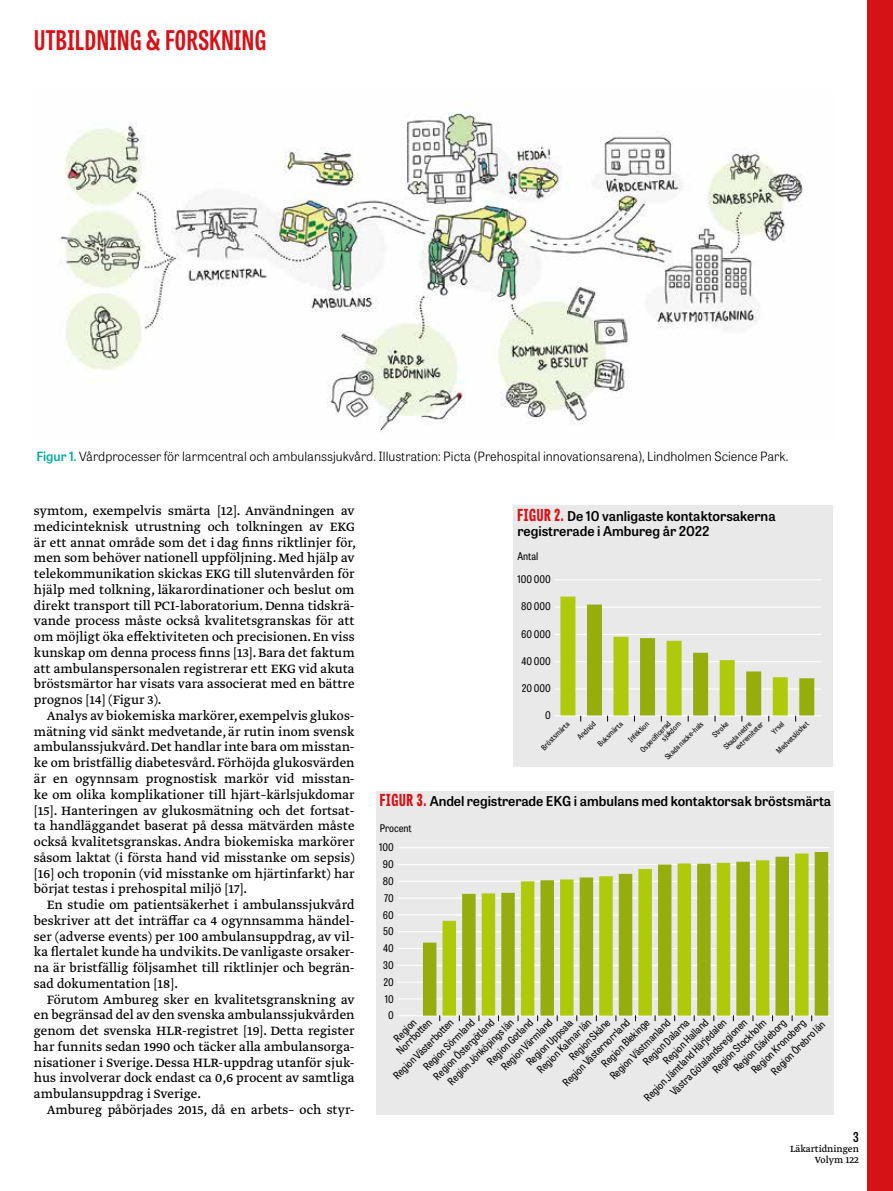
<style>
.page{position:relative;width:893px;height:1191px;background:#fff}
.page>*{position:absolute;margin:0;border:0;box-sizing:border-box;transform-origin:0 0}
.t1{font:700 27px "Tablet Gothic Compressed";letter-spacing:.02em;color:#d51317}
.t2{font:14.25px/15.8px "Greta Text Pro Regular Min";color:#000;text-align:justify}
.t3{font:600 13.5px/15px "Tablet Gothic";color:#000}
.t4{font:600 13.5px "Tablet Gothic Condensed";color:#000}
.t5{font:300 12.75px "Tablet Gothic";color:#000}
.t6{font:semi-condensed 10.5px/16.8px "Tablet Gothic";color:#000}
.t7{font:10.5px/10.5px "Greta Text Pro";color:#000;text-align:right}
.t8{font:semi-condensed 7.65px/15.5px "Tablet Gothic";color:#000}
.s1{font-weight:600;color:#00aba0}
.s2{font-family:"Tablet Gothic Compressed";font-weight:800;font-size:16.5px;color:#d51317}
</style>
<div class="page">
<div style="left:867px;top:0;width:26px;height:1191px;background:#d51317"></div>
<div style="left:513px;top:505px;width:320px;height:262px;background:#e9e9e9"></div>
<hr style="left:555px;top:579px;width:266px;height:1px;background:#fff">
<hr style="left:555px;top:606px;width:266px;height:1px;background:#fff">
<hr style="left:555px;top:634px;width:266px;height:1px;background:#fff">
<hr style="left:555px;top:661px;width:266px;height:1px;background:#fff">
<hr style="left:555px;top:688px;width:266px;height:1px;background:#fff">
<hr style="left:555px;top:715px;width:266px;height:1px;background:#fff">
<div style="left:560px;top:596px;width:15px;height:119px;background:#afca0b"></div>
<div style="left:587px;top:604px;width:15px;height:111px;background:#95ad0d"></div>
<div style="left:613px;top:637px;width:15px;height:78px;background:#afca0b"></div>
<div style="left:640px;top:638px;width:15px;height:77px;background:#95ad0d"></div>
<div style="left:667px;top:641px;width:15px;height:74px;background:#afca0b"></div>
<div style="left:693px;top:653px;width:15px;height:62px;background:#95ad0d"></div>
<div style="left:720px;top:660px;width:15px;height:55px;background:#afca0b"></div>
<div style="left:746px;top:671px;width:15px;height:44px;background:#95ad0d"></div>
<div style="left:773px;top:677px;width:15px;height:38px;background:#afca0b"></div>
<div style="left:799px;top:678px;width:15px;height:37px;background:#95ad0d"></div>
<div style="left:376px;top:791px;width:457px;height:323px;background:#e9e9e9"></div>
<hr style="left:398px;top:847px;width:432px;height:1px;background:#fff">
<hr style="left:398px;top:864px;width:432px;height:1px;background:#fff">
<hr style="left:398px;top:880px;width:432px;height:2px;background:#fff">
<hr style="left:398px;top:897px;width:432px;height:1px;background:#fff">
<hr style="left:398px;top:914px;width:432px;height:1px;background:#fff">
<hr style="left:398px;top:931px;width:432px;height:1px;background:#fff">
<hr style="left:398px;top:948px;width:432px;height:1px;background:#fff">
<hr style="left:398px;top:964px;width:432px;height:2px;background:#fff">
<hr style="left:398px;top:981px;width:432px;height:1px;background:#fff">
<hr style="left:398px;top:998px;width:432px;height:1px;background:#fff">
<hr style="left:398px;top:1015px;width:432px;height:1px;background:#fff">
<div style="left:756px;top:860px;width:13px;height:155px;background:#afca0b"></div>
<div style="left:560px;top:879px;width:14px;height:136px;background:#afca0b"></div>
<div style="left:462px;top:894px;width:14px;height:121px;background:#95ad0d"></div>
<div style="left:482px;top:893px;width:13px;height:122px;background:#afca0b"></div>
<div style="left:795px;top:853px;width:14px;height:162px;background:#afca0b"></div>
<div style="left:580px;top:877px;width:13px;height:138px;background:#95ad0d"></div>
<div style="left:521px;top:881px;width:13px;height:134px;background:#afca0b"></div>
<div style="left:638px;top:869px;width:14px;height:146px;background:#afca0b"></div>
<div style="left:599px;top:876px;width:14px;height:139px;background:#afca0b"></div>
<div style="left:697px;top:863px;width:14px;height:152px;background:#95ad0d"></div>
<div style="left:736px;top:861px;width:14px;height:154px;background:#95ad0d"></div>
<div style="left:540px;top:880px;width:14px;height:135px;background:#95ad0d"></div>
<div style="left:815px;top:852px;width:13px;height:163px;background:#95ad0d"></div>
<div style="left:658px;top:864px;width:13px;height:151px;background:#95ad0d"></div>
<div style="left:678px;top:863px;width:13px;height:152px;background:#afca0b"></div>
<div style="left:775px;top:856px;width:14px;height:159px;background:#95ad0d"></div>
<div style="left:619px;top:874px;width:13px;height:141px;background:#95ad0d"></div>
<div style="left:717px;top:863px;width:13px;height:152px;background:#afca0b"></div>
<div style="left:442px;top:920px;width:14px;height:95px;background:#afca0b"></div>
<div style="left:423px;top:942px;width:13px;height:73px;background:#95ad0d"></div>
<div style="left:501px;top:892px;width:14px;height:123px;background:#95ad0d"></div>
<img style="left:59px;top:105px;width:744px;height:327px">
<svg style="left:439px;top:1015px;width:9px;height:7px"></svg>
<h1 class="t1" style="left:34px;top:22px;width:234px">UTBILDNING &amp; FORSKNING</h1>
<p class="t5" style="left:36px;top:447px;width:753px"><span class="s1">Figur 1.</span> Vårdprocesser för larmcentral och ambulanssjukvård. Illustration: Picta (Prehospital innovationsarena), Lindholmen Science Park.</p>
<p class="t2" style="left:34px;top:503px;width:324px">symtom, exempelvis smärta [12]. Användningen av medicinteknisk utrustning och tolkningen av EKG är ett annat område som det i dag finns riktlinjer för, men som behöver nationell uppföljning. Med hjälp av telekommunikation skickas EKG till slutenvården för hjälp med tolkning, läkarordinationer och beslut om direkt transport till PCI-laboratorium. Denna tidskrä&shy;vande process måste också kvalitetsgranskas för att om möjligt öka effektiviteten och precisionen. En viss kunskap om denna process finns [13]. Bara det faktum att ambulanspersonalen registrerar ett EKG vid akuta bröstsmärtor har visats vara associerat med en bättre prognos [14] (Figur 3).</p>
<p class="t2" style="left:34px;top:708px;width:322px;text-indent:13px">Analys av biokemiska markörer, exempelvis glukos&shy;mätning vid sänkt medvetande, är rutin inom svensk ambulanssjukvård. Det handlar inte bara om misstan&shy;ke om bristfällig diabetesvård. Förhöjda glukosvärden är en ogynnsam prognostisk markör vid misstan&shy;ke om olika komplikationer till hjärt–kärlsjukdomar [15]. Hanteringen av glukosmätning och det fortsat&shy;ta handläggandet baserat på dessa mätvärden måste också kvalitetsgranskas. Andra biokemiska markörer såsom laktat (i första hand vid misstanke om sepsis) [16] och troponin (vid misstanke om hjärtinfarkt) har börjat testas i prehospital miljö [17].</p>
<p class="t2" style="left:34px;top:897px;width:322px;text-indent:13px">En studie om patientsäkerhet i ambulanssjukvård beskriver att det inträffar ca 4 ogynnsamma händel&shy;ser (adverse events) per 100 ambulansuppdrag, av vil&shy;ka flertalet kunde ha undvikits. De vanligaste orsaker&shy;na är bristfällig följsamhet till riktlinjer och begrän&shy;sad dokumentation [18].</p>
<p class="t2" style="left:34px;top:992px;width:322px;text-indent:13px">Förutom Ambureg sker en kvalitetsgranskning av en begränsad del av den svenska ambulanssjukvården genom det svenska HLR-registret [19]. Detta register har funnits sedan 1990 och täcker alla ambulansorga&shy;nisationer i Sverige. Dessa HLR-uppdrag utanför sjuk&shy;hus involverar dock endast ca 0,6 procent av samtliga ambulansuppdrag i Sverige.</p>
<p class="t2" style="left:47px;top:1102px;width:309px">Ambureg påbörjades 2015, då en arbets– och styr-</p>
<p class="t3" style="left:517px;top:508px;width:260px"><span class="s2">FIGUR 2.</span> De 10 vanligaste kontaktorsakerna registrerade i Ambureg år 2022</p>
<p class="t6" style="left:517px;top:547px;width:22px">Antal</p>
<p class="t6" style="left:517px;top:570px;width:35px">100 000</p>
<p class="t6" style="left:521px;top:597px;width:31px">80 000</p>
<p class="t6" style="left:521px;top:625px;width:31px">60 000</p>
<p class="t6" style="left:521px;top:652px;width:31px">40 000</p>
<p class="t6" style="left:522px;top:679px;width:31px">20 000</p>
<p class="t6" style="left:545px;top:706px;width:7px">0</p>
<p class="t8" style="left:537px;top:743px;width:38px;rotate:-45deg">Bröstsmärta</p>
<p class="t8" style="left:573px;top:732px;width:24px;rotate:-45deg">Andnöd</p>
<p class="t8" style="left:593px;top:739px;width:33px;rotate:-45deg">Buksmärta</p>
<p class="t8" style="left:624px;top:735px;width:43px;rotate:-45deg">Infektion<br>Ospecifi cerad</p>
<p class="t8" style="left:649px;top:741px;width:52px;line-height:15.9px;text-indent:11px;rotate:-45deg">sjukdom<br>Skada nacke–hals</p>
<p class="t8" style="left:727px;top:739px;width:38px;line-height:8.4px;text-indent:-8px;rotate:-45deg">Skada nedre extremiteter</p>
<p class="t8" style="left:767px;top:727px;width:18px;rotate:-45deg">Yrsel</p>
<p class="t8" style="left:772px;top:746px;width:44px;rotate:-45deg">M edvetslöshet</p>
<p class="t8" style="left:708px;top:730px;width:21px;rotate:-45deg">Stroke</p>
<p class="t3" style="left:380px;top:793px;width:453px"><span class="s2">FIGUR 3.</span> Andel registrerade EKG i ambulans med kontaktorsak bröstsmärta</p>
<p class="t6" style="left:380px;top:819px;width:33px">Procent</p>
<p class="t6" style="left:379px;top:838px;width:16px;text-align:right">100<br>90<br>80<br>70<br>60<br>50<br>40<br>30<br>20<br>10<br>0</p>
<p class="t6" style="left:630px;top:1049px;width:62px;line-height:13.4px;text-indent:-34px;rotate:-45deg">Region Västmanland<br>Region Dalarna</p>
<p class="t6" style="left:729px;top:1063px;width:71px;rotate:-45deg">Region Gävleborg</p>
<p class="t6" style="left:420px;top:1063px;width:83px;line-height:13.8px;rotate:-45deg">Region Sörmland<br>Region Östergötland</p>
<p class="t6" style="left:533px;top:1065px;width:73px;rotate:-45deg">Region Kalmar län</p>
<p class="t6" style="left:747px;top:1065px;width:74px;rotate:-45deg">Region Kronoberg</p>
<p class="t6" style="left:564px;top:1052px;width:55px;rotate:-45deg">Region Skåne</p>
<p class="t6" style="left:659px;top:1056px;width:60px;rotate:-45deg">Region Halland</p>
<p class="t6" style="left:483px;top:1056px;width:61px;rotate:-45deg">Region Gotland</p>
<p class="t6" style="left:597px;top:1059px;width:65px;rotate:-45deg">Region Blekinge</p>
<p class="t6" style="left:497px;top:1062px;width:69px;rotate:-45deg">Region Värmland</p>
<p class="t6" style="left:767px;top:1066px;width:73px;rotate:-45deg">Region Örebro län</p>
<p class="t6" style="left:558px;top:1078px;width:91px;rotate:-45deg">Region Västernorrland</p>
<p class="t6" style="left:640px;top:1093px;width:113px;rotate:-45deg">Region Jämtland Härjedalen</p>
<p class="t6" style="left:522px;top:1057px;width:62px;rotate:-45deg">Region Uppsala</p>
<p class="t6" style="left:708px;top:1064px;width:73px;rotate:-45deg">Region Stockholm</p>
<p class="t6" style="left:666px;top:1087px;width:105px;rotate:-45deg">Västra Götalandsregionen</p>
<p class="t6" style="left:443px;top:1076px;width:90px;rotate:-45deg">Region Jönköpings län</p>
<p class="t6" style="left:389px;top:1071px;width:82px;rotate:-45deg">Region Västerbo en</p>
<p class="t6" style="left:392px;top:1046px;width:46px;rotate:-45deg">Norrbo en</p>
<p class="t6" style="left:389px;top:1033px;width:29px;rotate:-45deg">Region</p>
<p class="t4" style="left:853px;top:1127px;width:7px">3</p>
<p class="t7" style="left:790px;top:1144px;width:70px">Läkartidningen<br>Volym 122</p>
</div>
